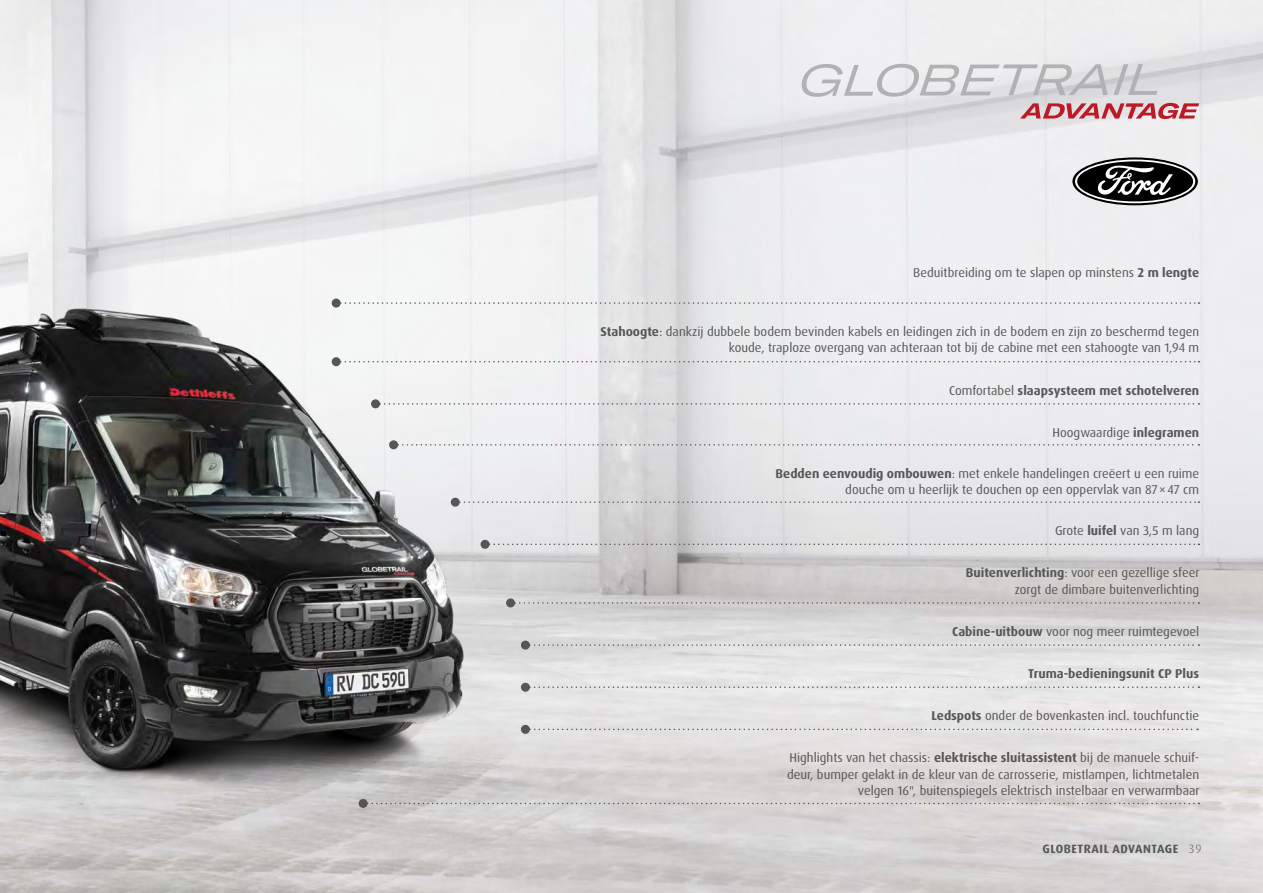
<style>
.page{position:relative;width:1263px;height:893px;background:#fff}
.page>*{position:absolute;margin:0;border:0;box-sizing:border-box;transform-origin:0 0}
.t1{font:12.75px/16.5px "Dax Pro";color:#565656;text-align:right}
.t2{font:700 12.75px "Dax Pro";color:#565656}
.t3{font:700 12px "Dax Pro";letter-spacing:.04em;color:#565656}
.s1{font-weight:700}
.s2{font-weight:400}
.s3{font-weight:300}
</style>
<div class="page">
<img style="left:0;top:0;width:1263px;height:893px">
<img style="left:86px;top:274px;width:476px;height:525px">
<img style="left:0;top:81px;width:86px;height:761px">
<svg style="left:802px;top:64px;width:355px;height:33px;background:#d6d6d8"></svg>
<svg style="left:1020px;top:103px;width:179px;height:16px;background:#d08289"></svg>
<svg style="left:398px;top:444px;width:801px;height:2px;background:#cdcdcf"></svg>
<div style="left:389px;top:440px;width:9px;height:9px;background:#565656;border-radius:50%"></div>
<svg style="left:341px;top:361px;width:858px;height:1px"></svg>
<div style="left:332px;top:357px;width:9px;height:9px;background:#565656;border-radius:50%"></div>
<svg style="left:380px;top:403px;width:819px;height:2px;background:#cfcfd1"></svg>
<div style="left:371px;top:399px;width:9px;height:9px;background:#565656;border-radius:50%"></div>
<svg style="left:341px;top:302px;width:858px;height:2px"></svg>
<div style="left:332px;top:299px;width:9px;height:9px;background:#565656;border-radius:50%"></div>
<svg style="left:460px;top:501px;width:739px;height:2px"></svg>
<div style="left:451px;top:498px;width:9px;height:9px;background:#565656;border-radius:50%"></div>
<svg style="left:489px;top:544px;width:710px;height:1px"></svg>
<div style="left:480px;top:540px;width:9px;height:9px;background:#565656;border-radius:50%"></div>
<svg style="left:515px;top:602px;width:684px;height:2px"></svg>
<div style="left:506px;top:598px;width:9px;height:9px;background:#565656;border-radius:50%"></div>
<svg style="left:530px;top:644px;width:669px;height:2px"></svg>
<div style="left:521px;top:641px;width:9px;height:9px;background:#565656;border-radius:50%"></div>
<svg style="left:530px;top:686px;width:669px;height:2px"></svg>
<div style="left:521px;top:683px;width:9px;height:9px;background:#565656;border-radius:50%"></div>
<svg style="left:530px;top:729px;width:668px;height:1px"></svg>
<div style="left:521px;top:725px;width:9px;height:9px;background:#565656;border-radius:50%"></div>
<svg style="left:368px;top:803px;width:831px;height:1px"></svg>
<div style="left:359px;top:799px;width:9px;height:9px;background:#565656;border-radius:50%"></div>
<svg style="left:1072px;top:157px;width:126px;height:48px"></svg>
<svg style="left:1075px;top:160px;width:120px;height:43px"></svg>
<p class="t1" style="left:913px;top:265px;width:287px">Beduitbreiding om te slapen op minstens <span class="s1">2 m lengte</span></p>
<p class="t1" style="left:600px;top:323px;width:600px"><span class="s1">Stahoogte</span>: dankzij dubbele bodem bevinden kabels en leidingen zich in de bodem en zijn zo beschermd tegen koude, traploze overgang van achteraan tot bij de cabine met een stahoogte van 1,94 m</p>
<p class="t2" style="left:949px;top:382px;width:252px"><span class="s2">Comfortabel</span> slaapsysteem met schotelveren</p>
<p class="t1" style="left:1052px;top:424px;width:148px">Hoogwaardige <span class="s1">inlegramen</span></p>
<p class="t1" style="left:775px;top:465px;width:425px"><span class="s1">Bedden eenvoudig ombouwen</span>: met enkele handelingen creëert u een ruime douche om u heerlijk te douchen op een oppervlak van 87×47 cm</p>
<p class="t1" style="left:1055px;top:522px;width:146px">Grote <span class="s1">luifel</span> van 3,5 m lang</p>
<p class="t1" style="left:966px;top:564px;width:235px"><span class="s1">Buitenverlichting</span>: voor een gezellige sfeer zorgt de dimbare buitenverlichting</p>
<p class="t1" style="left:952px;top:623px;width:249px"><span class="s1">Cabine-uitbouw</span> voor nog meer ruimtegevoel</p>
<p class="t2" style="left:1028px;top:665px;width:173px">Truma-bedieningsunit CP Plus</p>
<p class="t1" style="left:931px;top:707px;width:269px"><span class="s1">Ledspots</span> onder de bovenkasten incl. touchfunctie</p>
<p class="t1" style="left:787px;top:750px;width:414px">Highlights van het chassis: <span class="s1">elektrische sluitassistent</span> bij de manuele schuif&shy;deur, bumper gelakt in de kleur van de carrosserie, mistlampen, lichtmetalen velgen 16", buitenspiegels elektrisch instelbaar en verwarmbaar</p>
<p class="t3" style="left:1042px;top:841px;width:160px">GLOBETRAIL ADVANTAGE <span class="s3">39</span></p>
</div>
